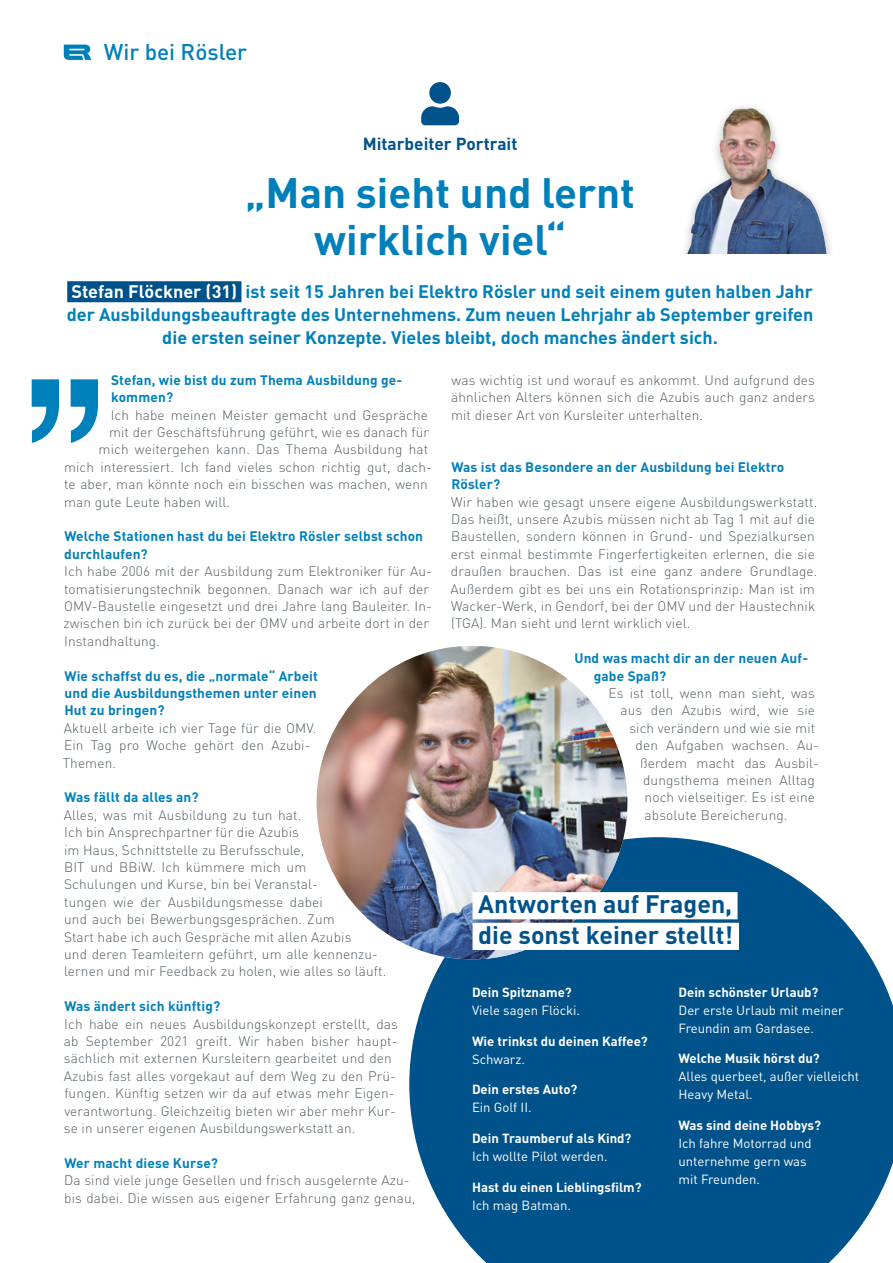
<style>
.page{position:relative;width:893px;height:1263px;background:#fff}
.page>*{position:absolute;margin:0;border:0;box-sizing:border-box;transform-origin:0 0}
.t1{font:700 42px/46.5px "DIN";color:#0080bb;text-align:center}
.t2{font:700 24.9px/30.6px "DIN";color:#00528a}
.t3{font:500 22.5px "DIN";color:#0080bb}
.t4{font:700 18px/23.2px "DIN";color:#0080bb;text-align:center}
.t5{font:700 17.25px "DIN";color:#00528a}
.t6{font:300 13.65px/17.4px "DIN";letter-spacing:.01em;color:#535d62}
.t7{font:700 13.65px/17.4px "DIN";letter-spacing:.01em;color:#0080bb}
.t8{font:13.2px/18px "DIN";color:#fff}
.t9{font:700 13.2px "DIN";color:#fff}
.s1{color:#fff}
</style>
<div class="page">
<svg style="left:64px;top:45px;width:27px;height:15px"></svg>
<div style="left:67px;top:281px;width:174px;height:21px;background:#00528a"></div>
<svg style="left:409px;top:837px;width:484px;height:426px;fill:#00528a"></svg>
<img style="left:317px;top:646px;width:310px;height:313px">
<div style="left:472px;top:892px;width:266px;height:27px;background:#fff"></div>
<div style="left:472px;top:923px;width:267px;height:27px;background:#fff"></div>
<svg style="left:421px;top:82px;width:38px;height:43px"></svg>
<svg style="left:32px;top:379px;width:66px;height:64px"></svg>
<div style="left:674px;top:101px;width:159px;height:153px;background:#1d1d1b;opacity:.3"></div>
<img style="left:712px;top:108px;width:39px;height:81px">
<h3 class="t3" style="left:104px;top:37px;width:145px">Wir bei Rösler</h3>
<p class="t5" style="left:363px;top:133px;width:156px">Mitarbeiter Portrait</p>
<h1 class="t1" style="left:245px;top:168px;width:391px">„Man sieht und lernt wirklich viel“</h1>
<p class="t4" style="left:67px;top:279px;width:748px"><span class="s1">Stefan Flöckner (31)</span> ist seit 15 Jahren bei Elektro Rösler und seit einem guten halben Jahr der Ausbildungsbeauftragte des Unternehmens. Zum neuen Lehrjahr ab September greifen die ersten seiner Konzepte. Vieles bleibt, doch manches ändert sich.</p>
<p class="t7" style="left:111px;top:370px;width:293px">Stefan, wie bist du zum Thema Ausbildung ge&shy;kommen?</p>
<p class="t6" style="left:111px;top:406px;width:319px">Ich habe meinen Meister gemacht und Gespräche</p>
<p class="t6" style="left:109px;top:423px;width:322px">mit der Geschäftsführung geführt, wie es danach für</p>
<p class="t6" style="left:99px;top:441px;width:331px">mich weitergehen kann. Das Thema Ausbildung hat</p>
<p class="t6" style="left:64px;top:458px;width:370px">mich interessiert. Ich fand vieles schon richtig gut, dach-</p>
<p class="t6" style="left:64px;top:475px;width:365px">te aber, man könnte noch ein bisschen was machen, wenn</p>
<p class="t6" style="left:64px;top:493px;width:167px">man gute Leute haben will.</p>
<p class="t7" style="left:64px;top:527px;width:360px">Welche Stationen hast du bei Elektro Rösler selbst schon durchlaufen?</p>
<p class="t6" style="left:64px;top:562px;width:370px">Ich habe 2006 mit der Ausbildung zum Elektroniker für Au&shy;tomatisierungstechnik begonnen. Danach war ich auf der OMV-Baustelle eingesetzt und drei Jahre lang Bauleiter. In&shy;zwischen bin ich zurück bei der OMV und arbeite dort in der Instandhaltung.</p>
<p class="t7" style="left:64px;top:666px;width:255px;text-align:justify">Wie schaffst du es, die „normale“ Arbeit und die Ausbildungsthemen unter einen Hut zu bringen?</p>
<p class="t6" style="left:63px;top:719px;width:255px">Aktuell arbeite ich vier Tage für die OMV.<br>Ein Tag pro Woche gehört den Azubi-<br>Themen.</p>
<p class="t7" style="left:64px;top:788px;width:136px">Was fällt da alles an?</p>
<p class="t6" style="left:64px;top:806px;width:324px">Alles, was mit Ausbildung zu tun hat.<br>Ich bin Ansprechpartner für die Azubis<br>im Haus, Schnittstelle zu Berufsschule,<br>BIT und BBiW. Ich kümmere mich um<br>Schulungen und Kurse, bin bei Veranstal-<br>tungen wie der Ausbildungsmesse dabei<br>und auch bei Bewerbungsgesprächen. Zum<br>Start habe ich auch Gespräche mit allen Azubis<br>und deren Teamleitern geführt, um alle kennenzu&shy;lernen und mir Feedback zu holen, wie alles so läuft.</p>
<p class="t7" style="left:64px;top:997px;width:157px">Was ändert sich künftig?</p>
<p class="t6" style="left:64px;top:1015px;width:336px">Ich habe ein neues Ausbildungskonzept erstellt, das ab September 2021 greift. Wir haben bisher haupt&shy;sächlich mit externen Kursleitern gearbeitet und den Azubis fast alles vorgekaut auf dem Weg zu den Prü&shy;fungen. Künftig setzen wir da auf etwas mehr Eigen&shy;verantwortung. Gleichzeitig bieten wir aber mehr Kur&shy;se in unserer eigenen Ausbildungswerkstatt an.</p>
<p class="t7" style="left:64px;top:1153px;width:155px">Wer macht diese Kurse?</p>
<p class="t6" style="left:64px;top:1171px;width:353px">Da sind viele junge Gesellen und frisch ausgelernte Azu&shy;bis dabei. Die wissen aus eigener Erfahrung ganz genau,</p>
<p class="t6" style="left:451px;top:371px;width:365px;text-align:justify">was wichtig ist und worauf es ankommt. Und aufgrund des ähnlichen Alters können sich die Azubis auch ganz anders mit dieser Art von Kursleiter unterhalten.</p>
<p class="t7" style="left:451px;top:457px;width:334px">Was ist das Besondere an der Ausbildung bei Elektro<br>Rösler?</p>
<p class="t6" style="left:451px;top:493px;width:368px">Wir haben wie gesagt unsere eigene Ausbildungswerkstatt.<br>Das heißt, unsere Azubis müssen nicht ab Tag 1 mit auf die Baustellen, sondern können in Grund- und Spezialkursen erst einmal bestimmte Fingerfertigkeiten erlernen, die sie draußen brauchen. Das ist eine ganz andere Grundlage.<br>Außerdem gibt es bei uns ein Rotationsprinzip: Man ist im Wacker-Werk, in Gendorf, bei der OMV und der Haustechnik (TGA). Man sieht und lernt wirklich viel.</p>
<p class="t7" style="left:594px;top:649px;width:216px;text-indent:-19px">Und was macht dir an der neuen Auf&shy;gabe Spaß?</p>
<p class="t6" style="left:609px;top:684px;width:208px">Es ist toll, wenn man sieht, was</p>
<p class="t6" style="left:620px;top:702px;width:196px">aus den Azubis wird, wie sie</p>
<p class="t6" style="left:629px;top:719px;width:187px">sich verändern und wie sie mit</p>
<p class="t6" style="left:636px;top:736px;width:185px">den Aufgaben wachsen. Au-</p>
<p class="t6" style="left:640px;top:754px;width:180px">ßerdem macht das Ausbil-</p>
<p class="t6" style="left:643px;top:771px;width:173px">dungsthema meinen Alltag</p>
<p class="t6" style="left:645px;top:789px;width:172px">noch vielseitiger. Es ist eine</p>
<p class="t6" style="left:644px;top:806px;width:144px">absolute Bereicherung.</p>
<h2 class="t2" style="left:478px;top:888px;width:256px">Antworten auf Fragen, die sonst keiner stellt!</h2>
<p class="t9" style="left:472px;top:983px;width:101px">Dein Spitzname?</p>
<p class="t8" style="left:472px;top:1001px;width:110px">Viele sagen Flöcki.</p>
<p class="t9" style="left:472px;top:1032px;width:177px">Wie trinkst du deinen Kaffee?</p>
<p class="t8" style="left:472px;top:1049px;width:55px">Schwarz.</p>
<p class="t9" style="left:472px;top:1081px;width:107px">Dein erstes Auto?</p>
<p class="t8" style="left:472px;top:1098px;width:61px">Ein Golf II.</p>
<p class="t9" style="left:472px;top:1129px;width:161px">Dein Traumberuf als Kind?</p>
<p class="t8" style="left:472px;top:1147px;width:137px">Ich wollte Pilot werden.</p>
<p class="t9" style="left:472px;top:1178px;width:171px">Hast du einen Lieblingsfilm?</p>
<p class="t8" style="left:472px;top:1196px;width:101px">Ich mag Batman.</p>
<p class="t9" style="left:678px;top:983px;width:141px">Dein schönster Urlaub?</p>
<p class="t8" style="left:678px;top:1001px;width:167px">Der erste Urlaub mit meiner<br>Freundin am Gardasee.</p>
<p class="t9" style="left:678px;top:1050px;width:143px">Welche Musik hörst du?</p>
<p class="t8" style="left:678px;top:1067px;width:182px">Alles querbeet, außer vielleicht<br>Heavy Metal.</p>
<p class="t9" style="left:678px;top:1117px;width:144px">Was sind deine Hobbys?</p>
<p class="t8" style="left:678px;top:1134px;width:135px">Ich fahre Motorrad und unternehme gern was mit Freunden.</p>
</div>
